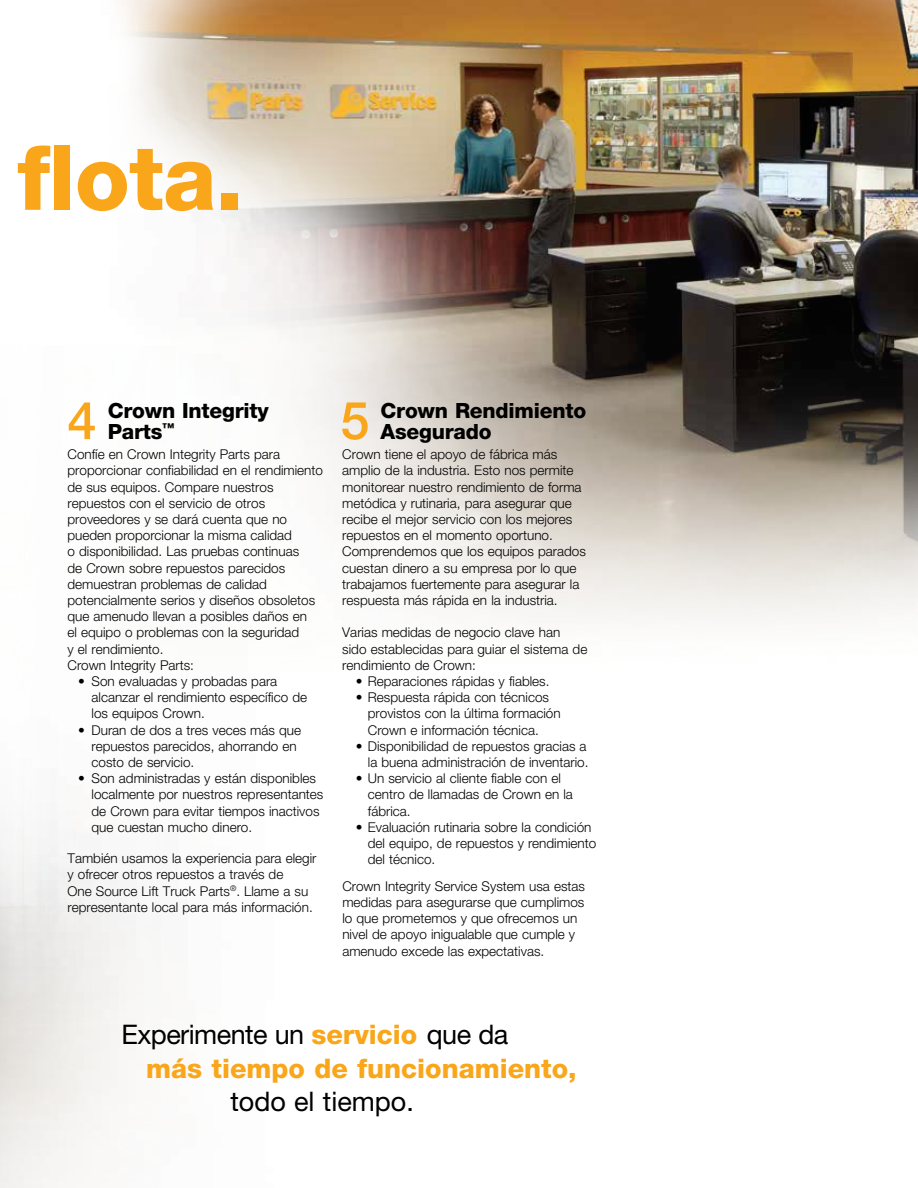
<style>
.page{position:relative;width:918px;height:1188px;background:#fff}
.page>*{position:absolute;margin:0;border:0;box-sizing:border-box;transform-origin:0 0}
.t1{font:800 90px "Helvetica Neue LT Std";letter-spacing:-.01em;color:#faa61a}
.t2{font:500 52.35px "Helvetica Neue LT Std";color:#faa61a}
.t3{font:800 27px "Helvetica Neue LT Std";color:#faa61a}
.t4{font:27px "Helvetica Neue LT Std";letter-spacing:-.02em;color:#000}
.t5{font:27px "Helvetica Neue LT Std";color:#000}
.t6{font:800 21px/21px "Helvetica Neue LT Std";letter-spacing:-.01em;color:#000}
.t7{font:300 13.5px/16.2px "Helvetica Neue LT Std";color:#000}
.t8{font:800 12.3px "Helvetica Neue LT Std";color:#000}
.s1{font-weight:800;color:#faa61a}
</style>
<div class="page">
<img style="left:101px;top:0;width:817px;height:671px">
<h1 class="t1" style="left:17px;top:124px;width:229px">flota.</h1>
<h2 class="t2" style="left:68px;top:389px;width:31px">4</h2>
<h3 class="t6" style="left:108px;top:400px;width:163px">Crown Integrity<br>Parts</h3>
<p class="t8" style="left:162px;top:420px;width:14px">™</p>
<h2 class="t2" style="left:340px;top:389px;width:31px">5</h2>
<h3 class="t6" style="left:381px;top:400px;width:207px">Crown Rendimiento</h3>
<h3 class="t6" style="left:381px;top:421px;width:113px">Asegurado</h3>
<p class="t7" style="left:68px;top:446px;width:257px">Confíe en Crown Integrity Parts para proporcionar confiabilidad en el rendimiento de sus equipos. Compare nuestros repuestos con el servicio de otros proveedores y se dará cuenta que no pueden proporcionar la misma calidad<br>o disponibilidad. Las pruebas continuas<br>de Crown sobre repuestos parecidos demuestran problemas de calidad potencialmente serios y diseños obsoletos que amenudo llevan a posibles daños en<br>el equipo o problemas con la seguridad<br>y el rendimiento.<br>Crown Integrity Parts:</p>
<p class="t7" style="left:92px;top:673px;width:217px;text-indent:-14px">• Son evaluadas y probadas para alcanzar el rendimiento específico de los equipos Crown.</p>
<p class="t7" style="left:92px;top:721px;width:211px;text-indent:-14px">• Duran de dos a tres veces más que repuestos parecidos, ahorrando en costo de servicio.</p>
<p class="t7" style="left:92px;top:770px;width:233px;text-indent:-14px">• Son administradas y están disponibles localmente por nuestros representantes de Crown para evitar tiempos inactivos que cuestan mucho dinero.</p>
<p class="t7" style="left:68px;top:850px;width:251px">También usamos la experiencia para elegir y ofrecer otros repuestos a través de<br>One Source Lift Truck Parts<sup>®</sup>. Llame a su representante local para más información.</p>
<p class="t7" style="left:342px;top:446px;width:245px">Crown tiene el apoyo de fábrica más amplio de la industria. Esto nos permite monitorear nuestro rendimiento de forma metódica y rutinaria, para asegurar que recibe el mejor servicio con los mejores repuestos en el momento oportuno.<br>Comprendemos que los equipos parados cuestan dinero a su empresa por lo que trabajamos fuertemente para asegurar la respuesta más rápida en la industria.</p>
<p class="t7" style="left:342px;top:624px;width:247px">Varias medidas de negocio clave han sido establecidas para guiar el sistema de rendimiento de Crown:</p>
<p class="t7" style="left:356px;top:673px;width:195px">• Reparaciones rápidas y fiables.</p>
<p class="t7" style="left:368px;top:689px;width:194px;text-indent:-12px">• Respuesta rápida con técnicos provistos con la última formación<br>Crown e información técnica.</p>
<p class="t7" style="left:356px;top:738px;width:234px;text-align:right">• Disponibilidad de repuestos gracias a la buena administración de inventario.</p>
<p class="t7" style="left:368px;top:770px;width:207px;text-indent:-12px">• Un servicio al cliente fiable con el centro de llamadas de Crown en la fábrica.</p>
<p class="t7" style="left:368px;top:819px;width:230px;text-indent:-12px">• Evaluación rutinaria sobre la condición del equipo, de repuestos y rendimiento del técnico.</p>
<p class="t7" style="left:342px;top:878px;width:244px">Crown Integrity Service System usa estas medidas para asegurarse que cumplimos lo que prometemos y que ofrecemos un nivel de apoyo inigualable que cumple y amenudo excede las expectativas.</p>
<h3 class="t4" style="left:121px;top:1018px;width:388px">Experimente un <span class="s1">servicio</span> que da</h3>
<h3 class="t3" style="left:146px;top:1052px;width:432px">más tiempo de funcionamiento,</h3>
<h3 class="t5" style="left:230px;top:1085px;width:185px">todo el tiempo.</h3>
</div>
